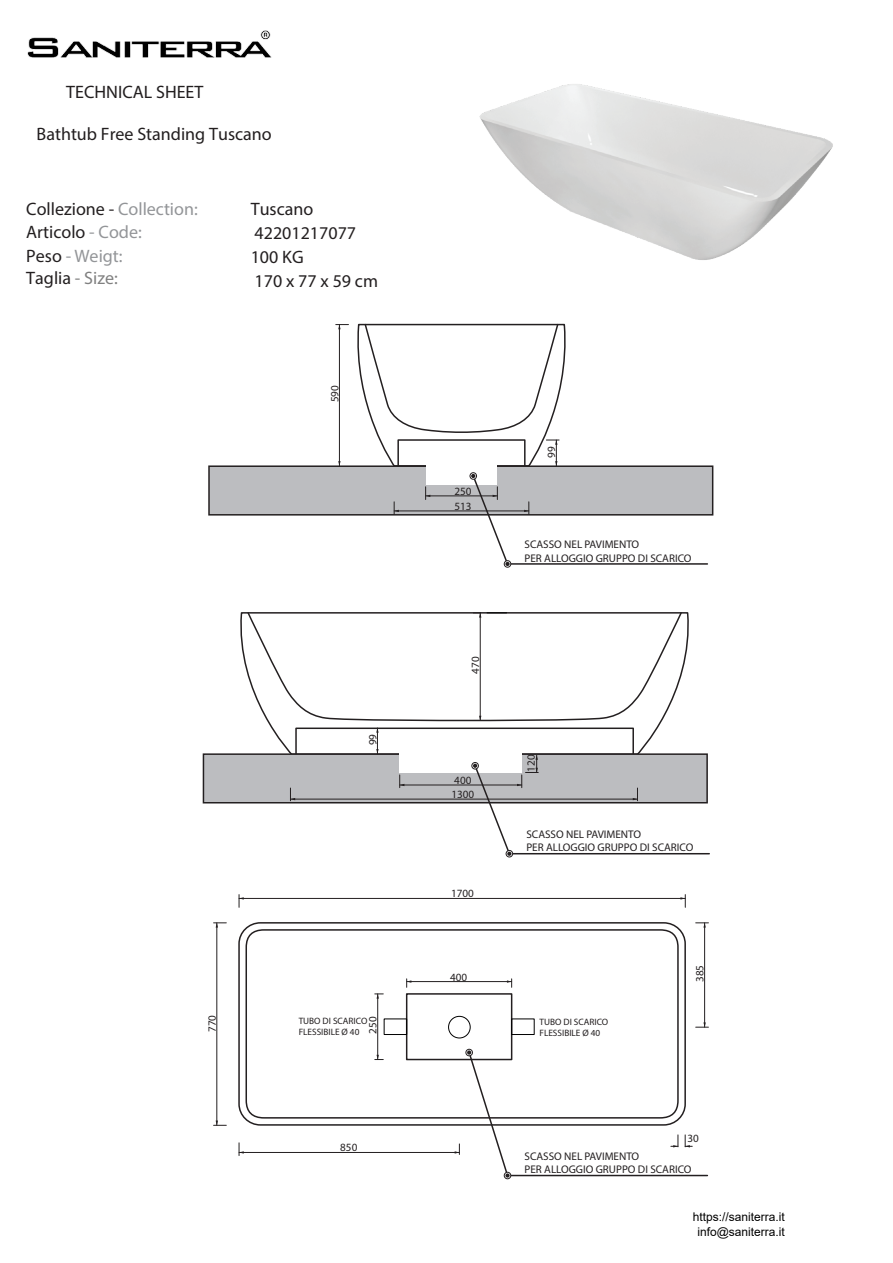
<style>
.page{position:relative;width:893px;height:1263px;background:#fff}
.page>*{position:absolute;margin:0;border:0;box-sizing:border-box;transform-origin:0 0}
.t1{font:18px/23.2px "Myriad Pro";color:#231f20}
.t2{font:18px "Myriad Pro";color:#221e1f}
.t3{font:12px/14.4px "Arial";color:#000;text-align:center}
.t4{font:11.1px/13.4px "Myriad Pro";color:#231f20}
.t5{font:9.3px/11.1px "Myriad Pro";color:#231f20}
.s1{color:#939598}
.s2{color:#808080}
</style>
<div class="page">
<div style="left:238px;top:922px;width:448px;height:204px;border:2px solid #231f20;border-radius:21px"></div>
<div style="left:245px;top:929px;width:434px;height:189px;border:2px solid #231f20;border-radius:18px"></div>
<svg style="left:240px;top:612px;width:449px;height:141px"></svg>
<div style="left:295px;top:727px;width:339px;height:28px;border:2px solid #231f20"></div>
<svg style="left:247px;top:612px;width:436px;height:110px"></svg>
<svg style="left:487px;top:612px;width:20px;height:1px"></svg>
<div style="left:406px;top:993px;width:106px;height:67px;border:2px solid #231f20"></div>
<div style="left:511px;top:1018px;width:24px;height:17px;border:1px solid #000"></div>
<div style="left:384px;top:1018px;width:23px;height:17px;border:1px solid #000"></div>
<div style="left:448px;top:1016px;width:23px;height:22px;border:1px solid #000;border-radius:50%"></div>
<div style="left:208px;top:465px;width:505px;height:51px;background:#bcbdc0;border:2px solid #231f20"></div>
<div style="left:426px;top:465px;width:71px;height:20px;background:#fff"></div>
<div style="left:203px;top:753px;width:505px;height:50px;background:#bcbdc0;border:2px solid #231f20"></div>
<hr style="left:394px;top:510px;width:135px;height:1px;background:#231f20">
<svg style="left:394px;top:502px;width:5px;height:13px"></svg>
<svg style="left:524px;top:502px;width:5px;height:13px"></svg>
<hr style="left:426px;top:495px;width:71px;height:1px;background:#231f20">
<svg style="left:425px;top:487px;width:5px;height:12px"></svg>
<svg style="left:336px;top:323px;width:234px;height:144px"></svg>
<hr style="left:239px;top:898px;width:446px;height:1px;background:#231f20">
<svg style="left:239px;top:894px;width:5px;height:13px"></svg>
<svg style="left:680px;top:894px;width:6px;height:13px"></svg>
<hr style="left:704px;top:923px;width:1px;height:104px;background:#231f20">
<svg style="left:696px;top:1022px;width:12px;height:6px"></svg>
<svg style="left:696px;top:922px;width:12px;height:5px"></svg>
<hr style="left:239px;top:1152px;width:220px;height:1px;background:#231f20">
<svg style="left:239px;top:1143px;width:5px;height:12px"></svg>
<svg style="left:455px;top:1144px;width:5px;height:10px"></svg>
<hr style="left:407px;top:981px;width:105px;height:1px;background:#231f20">
<svg style="left:406px;top:979px;width:5px;height:8px"></svg>
<svg style="left:507px;top:979px;width:5px;height:8px"></svg>
<hr style="left:377px;top:994px;width:1px;height:65px;background:#231f20">
<svg style="left:375px;top:1055px;width:8px;height:5px"></svg>
<svg style="left:375px;top:993px;width:8px;height:6px"></svg>
<svg style="left:671px;top:1135px;width:8px;height:12px"></svg>
<svg style="left:685px;top:1135px;width:7px;height:12px"></svg>
<hr style="left:480px;top:613px;width:1px;height:107px;background:#231f20">
<svg style="left:473px;top:716px;width:8px;height:5px"></svg>
<svg style="left:473px;top:612px;width:8px;height:5px"></svg>
<hr style="left:216px;top:923px;width:1px;height:202px;background:#231f20">
<svg style="left:214px;top:1120px;width:12px;height:6px"></svg>
<svg style="left:214px;top:922px;width:12px;height:5px"></svg>
<hr style="left:290px;top:799px;width:347px;height:1px;background:#231f20">
<svg style="left:290px;top:788px;width:5px;height:13px"></svg>
<svg style="left:633px;top:788px;width:5px;height:13px"></svg>
<hr style="left:400px;top:785px;width:122px;height:1px;background:#231f20">
<svg style="left:517px;top:755px;width:21px;height:33px"></svg>
<div style="left:399px;top:753px;width:122px;height:20px;background:#fff"></div>
<hr style="left:509px;top:853px;width:200px;height:1px;background:#231f20">
<div style="left:471px;top:762px;width:8px;height:7px;border:1px solid #231f20;border-radius:50%"></div>
<div style="left:506px;top:850px;width:7px;height:7px;border:1px solid #231f20;border-radius:50%"></div>
<svg style="left:473px;top:764px;width:38px;height:92px"></svg>
<hr style="left:507px;top:1175px;width:200px;height:1px;background:#231f20">
<div style="left:465px;top:1049px;width:8px;height:7px;border:1px solid #231f20;border-radius:50%"></div>
<div style="left:504px;top:1172px;width:7px;height:7px;border:1px solid #231f20;border-radius:50%"></div>
<svg style="left:467px;top:1050px;width:43px;height:127px"></svg>
<hr style="left:507px;top:563px;width:200px;height:2px;background:#231f20">
<div style="left:470px;top:472px;width:7px;height:8px;border:1px solid #231f20;border-radius:50%"></div>
<div style="left:504px;top:560px;width:7px;height:8px;border:1px solid #231f20;border-radius:50%"></div>
<svg style="left:471px;top:474px;width:39px;height:92px"></svg>
<svg style="left:376px;top:728px;width:3px;height:26px"></svg>
<svg style="left:399px;top:775px;width:5px;height:13px"></svg>
<img style="left:479px;top:84px;width:354px;height:176px">
<img style="left:27px;top:30px;width:245px;height:28px">
<h1 class="t2" style="left:66px;top:81px;width:139px">TECHNICAL SHEET</h1>
<h1 class="t2" style="left:37px;top:123px;width:237px">Bathtub Free Standing Tuscano</h1>
<h1 class="t1" style="left:26px;top:197px;width:173px">Collezione - <span class="s1">Collection:<br></span>Articolo <span class="s1">- Code:<br></span>Peso <span class="s1">- Weigt:<br></span>Taglia <span class="s2">- Size:</span></h1>
<h1 class="t1" style="left:251px;top:197px;width:129px;line-height:23.7px">Tuscano<br>42201217077<br>100 KG<br>170 x 77 x 59 cm</h1>
<p class="t4" style="left:328px;top:402px;width:19px;rotate:-90deg">590</p>
<p class="t4" style="left:366px;top:745px;width:13px;rotate:-90deg">99</p>
<p class="t4" style="left:205px;top:1032px;width:19px;rotate:-90deg">770</p>
<p class="t4" style="left:366px;top:1034px;width:19px;rotate:-90deg">250</p>
<p class="t5" style="left:299px;top:1015px;width:70px">TUBO DI SCARICO<br>FLESSIBILE Ø 40</p>
<p class="t4" style="left:340px;top:1141px;width:19px">850</p>
<p class="t4" style="left:455px;top:484px;width:19px">250</p>
<p class="t4" style="left:455px;top:499px;width:19px">513</p>
<p class="t4" style="left:469px;top:674px;width:19px;rotate:-90deg">470</p>
<p class="t4" style="left:454px;top:773px;width:19px">400</p>
<p class="t4" style="left:451px;top:787px;width:24px">1300</p>
<p class="t4" style="left:451px;top:887px;width:24px">1700</p>
<p class="t4" style="left:450px;top:970px;width:19px">400</p>
<p class="t4" style="left:545px;top:458px;width:13px;rotate:-90deg">99</p>
<p class="t4" style="left:524px;top:538px;width:169px">SCASSO NEL PAVIMENTO<br>PER ALLOGGIO GRUPPO DI SCARICO</p>
<p class="t4" style="left:524px;top:772px;width:19px;rotate:-90deg">120</p>
<p class="t4" style="left:526px;top:827px;width:169px">SCASSO NEL PAVIMENTO<br>PER ALLOGGIO GRUPPO DI SCARICO</p>
<p class="t5" style="left:540px;top:1016px;width:70px">TUBO DI SCARICO<br>FLESSIBILE Ø 40</p>
<p class="t4" style="left:693px;top:982px;width:19px;rotate:-90deg">385</p>
<p class="t4" style="left:687px;top:1132px;width:13px">30</p>
<p class="t4" style="left:524px;top:1149px;width:169px">SCASSO NEL PAVIMENTO<br>PER ALLOGGIO GRUPPO DI SCARICO</p>
<p class="t3" style="left:693px;top:1209px;width:94px">https://saniterra.it info@saniterra.it</p>
</div>
